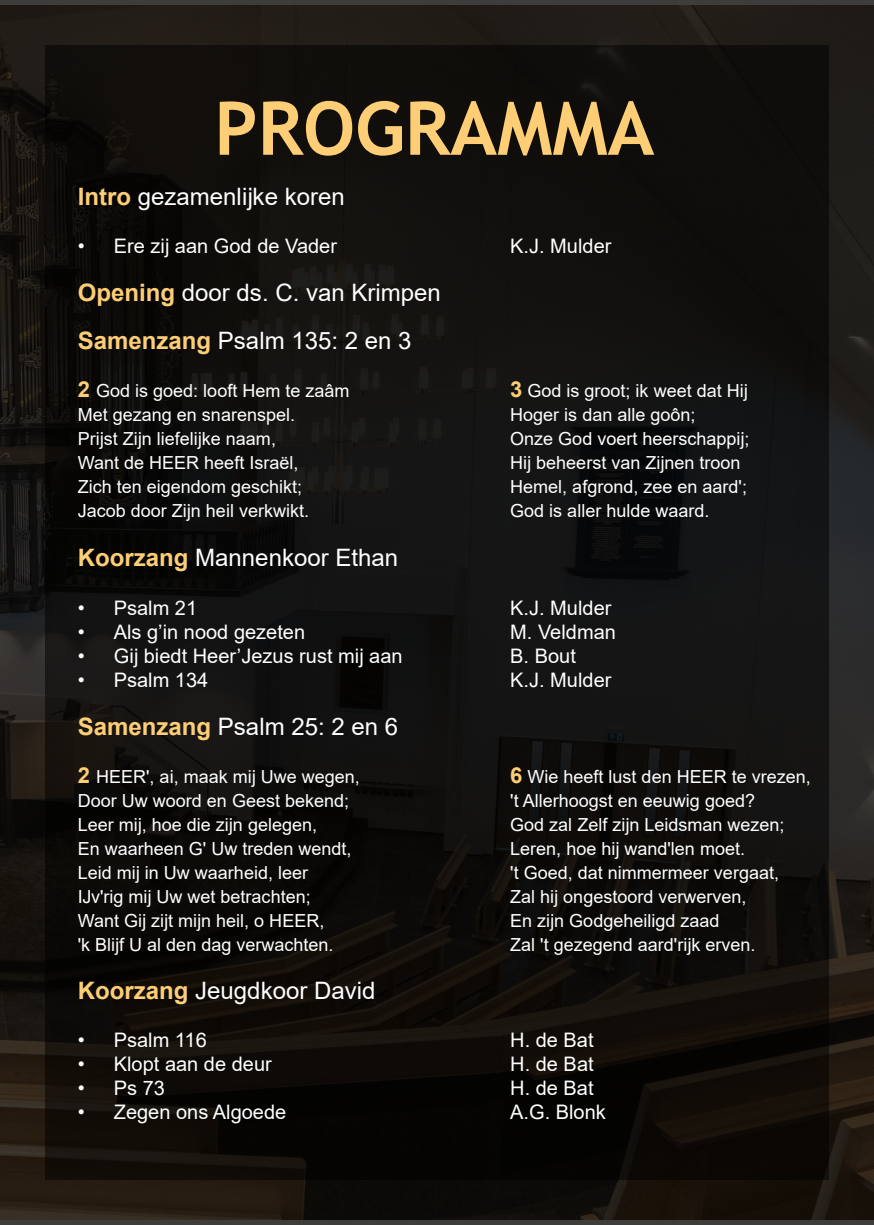
<style>
.page{position:relative;width:874px;height:1225px;background:#fff}
.page>*{position:absolute;margin:0;border:0;box-sizing:border-box;transform-origin:0 0}
.t1{font:700 74px "Trebuchet MS";color:#fece76}
.t2{font:24px/48px "Arial";color:#fff}
.t3{font:20px "Arial";color:#fff}
.t4{font:18px "Arial";color:#fff}
.s1{font-weight:700;color:#fece76}
.s2{font-weight:700;font-size:22px;color:#fece76}
</style>
<div class="page">
<div style="left:0;top:0;width:873px;height:1225px;background:#0a0907;opacity:.79"></div>
<div style="left:45px;top:45px;width:783px;height:1134px;background:#110e0c"></div>
<img style="left:0;top:9px;width:17px;height:1207px">
<h1 class="t1" style="left:214px;top:100px;width:441px">PROGRAMMA</h1>
<h2 class="t2" style="left:78px;top:175px;width:268px"><span class="s1">Intro</span> gezamenlĳke koren</h2>
<p class="t3" style="left:78px;top:239px;width:261px">• Ere zĳ aan God de Vader</p>
<p class="t3" style="left:510px;top:239px;width:103px">K.J. Mulder</p>
<h2 class="t2" style="left:78px;top:271px;width:364px"><span class="s1">Opening</span> door ds. C. van Krimpen<br><span class="s1">Samenzang</span> Psalm 135: 2 en 3</h2>
<p class="t4" style="left:78px;top:384px;width:273px"><span class="s2">2</span> God is goed: looft Hem te zaâm</p>
<p class="t4" style="left:510px;top:384px;width:239px"><span class="s2">3</span> God is groot; ik weet dat Hĳ</p>
<p class="t4" style="left:78px;top:408px;width:219px">Met gezang en snarenspel.</p>
<p class="t4" style="left:510px;top:408px;width:187px">Hoger is dan alle goôn;</p>
<p class="t4" style="left:78px;top:432px;width:200px">Prĳst Zĳn liefelĳke naam,</p>
<p class="t4" style="left:510px;top:432px;width:241px">Onze God voert heerschappĳ;</p>
<p class="t4" style="left:78px;top:456px;width:222px">Want de HEER heeft Israël,</p>
<p class="t4" style="left:510px;top:456px;width:232px">Hĳ beheerst van Zĳnen troon</p>
<p class="t4" style="left:78px;top:480px;width:226px">Zich ten eigendom geschikt;</p>
<p class="t4" style="left:510px;top:480px;width:238px">Hemel, afgrond, zee en aard';</p>
<p class="t4" style="left:78px;top:504px;width:233px">Jacob door Zĳn heil verkwikt.</p>
<p class="t4" style="left:510px;top:504px;width:201px">God is aller hulde waard.</p>
<h2 class="t2" style="left:78px;top:536px;width:322px"><span class="s1">Koorzang</span> Mannenkoor Ethan</h2>
<p class="t3" style="left:78px;top:600px;width:121px">• Psalm 21</p>
<p class="t3" style="left:510px;top:600px;width:103px">K.J. Mulder</p>
<p class="t3" style="left:78px;top:624px;width:229px">• Als g’in nood gezeten</p>
<p class="t3" style="left:510px;top:624px;width:107px">M. Veldman</p>
<p class="t3" style="left:78px;top:648px;width:326px">• Gĳ biedt Heer’Jezus rust mĳ aan</p>
<p class="t3" style="left:510px;top:648px;width:67px">B. Bout</p>
<p class="t3" style="left:78px;top:672px;width:132px">• Psalm 134</p>
<p class="t3" style="left:510px;top:672px;width:103px">K.J. Mulder</p>
<h2 class="t2" style="left:78px;top:704px;width:322px"><span class="s1">Samenzang</span> Psalm 25: 2 en 6</h2>
<p class="t4" style="left:78px;top:770px;width:283px"><span class="s2">2</span> HEER', ai, maak mĳ Uwe wegen,</p>
<p class="t4" style="left:510px;top:770px;width:302px"><span class="s2">6</span> Wie heeft lust den HEER te vrezen,</p>
<p class="t4" style="left:78px;top:794px;width:273px">Door Uw woord en Geest bekend;</p>
<p class="t4" style="left:510px;top:794px;width:246px">'t Allerhoogst en eeuwig goed?</p>
<p class="t4" style="left:78px;top:818px;width:241px">Leer mĳ, hoe die zĳn gelegen,</p>
<p class="t4" style="left:510px;top:818px;width:276px">God zal Zelf zĳn Leidsman wezen;</p>
<p class="t4" style="left:78px;top:842px;width:275px">En waarheen G' Uw treden wendt,</p>
<p class="t4" style="left:510px;top:842px;width:236px">Leren, hoe hĳ wand'len moet.</p>
<p class="t4" style="left:78px;top:866px;width:232px">Leid mĳ in Uw waarheid, leer</p>
<p class="t4" style="left:510px;top:866px;width:270px">'t Goed, dat nimmermeer vergaat,</p>
<p class="t4" style="left:78px;top:890px;width:234px">Ĳv'rig mĳ Uw wet betrachten;</p>
<p class="t4" style="left:510px;top:890px;width:238px">Zal hĳ ongestoord verwerven,</p>
<p class="t4" style="left:78px;top:914px;width:248px">Want Gĳ zĳt mĳn heil, o HEER,</p>
<p class="t4" style="left:510px;top:914px;width:211px">En zĳn Godgeheiligd zaad</p>
<p class="t4" style="left:78px;top:938px;width:257px">'k Blĳf U al den dag verwachten.</p>
<p class="t4" style="left:510px;top:938px;width:247px">Zal 't gezegend aard'rĳk erven.</p>
<h2 class="t2" style="left:78px;top:968px;width:299px"><span class="s1">Koorzang</span> Jeugdkoor David</h2>
<p class="t3" style="left:78px;top:1032px;width:131px">• Psalm 116</p>
<p class="t3" style="left:510px;top:1032px;width:85px">H. de Bat</p>
<p class="t3" style="left:78px;top:1056px;width:195px">• Klopt aan de deur</p>
<p class="t3" style="left:510px;top:1056px;width:85px">H. de Bat</p>
<p class="t3" style="left:78px;top:1080px;width:89px">• Ps 73</p>
<p class="t3" style="left:510px;top:1080px;width:85px">H. de Bat</p>
<p class="t3" style="left:78px;top:1104px;width:210px">• Zegen ons Algoede</p>
<p class="t3" style="left:510px;top:1104px;width:97px">A.G. Blonk</p>
</div>
